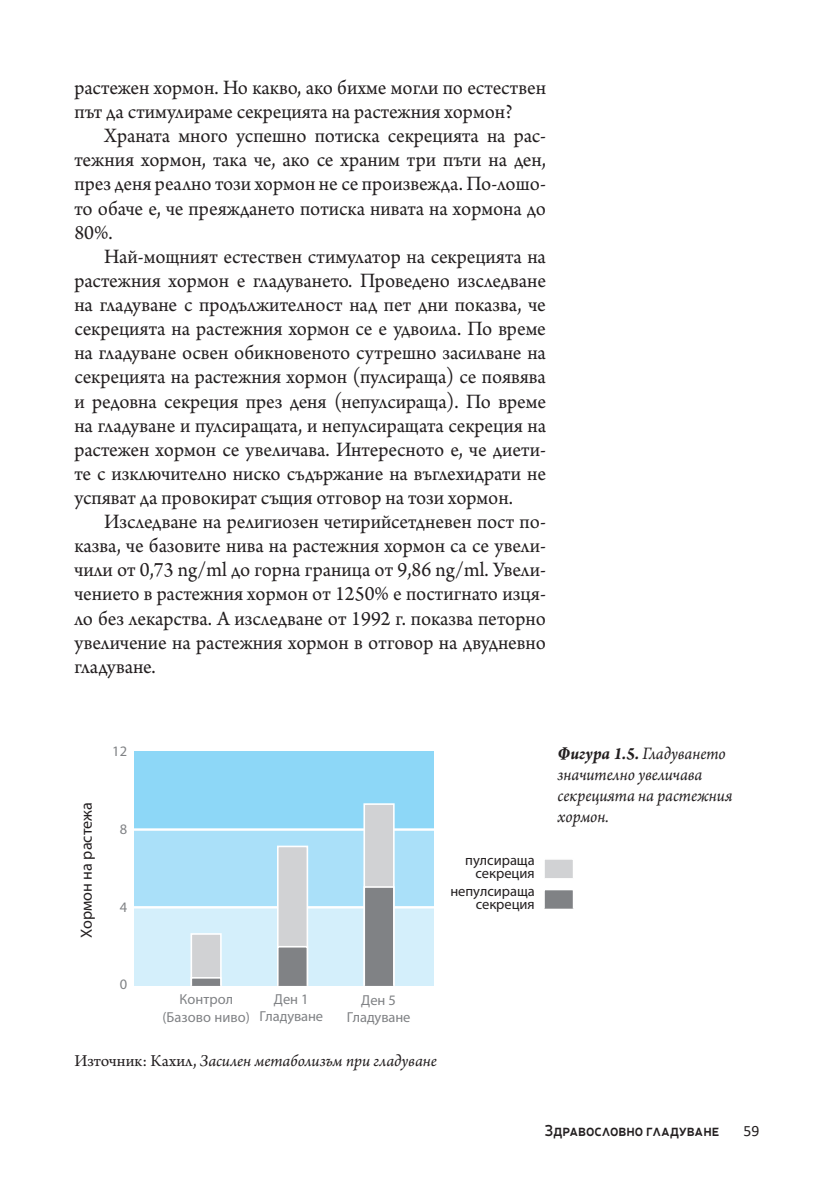
<style>
.page{position:relative;width:834px;height:1191px;background:#fff}
.page>*{position:absolute;margin:0;border:0;box-sizing:border-box;transform-origin:0 0}
.t1{font:21.53px/24.2px "Arno Pro";color:#231f20;text-align:justify;scale:.96 1}
.t2{font:italic 18.38px/21px "Arno Pro";letter-spacing:-.005em;color:#231f20;scale:.95 1}
.t3{font:italic 17.5px "Arno Pro";color:#231f20}
.t4{font:16.1px "Myriad Pro";color:#231f20}
.t5{font:600 15.75px "Neris";color:#231f20;scale:.9 1}
.t6{font:15.75px "Calibri";color:#231f20}
.t7{font:14.53px/17.3px "Myriad Pro";color:#808285;text-align:center}
.t8{font:14.53px/13px "Myriad Pro";letter-spacing:-.005em;color:#231f20;text-align:right}
.s1{font-style:normal}
.s2{font-weight:700}
</style>
<div class="page">
<div style="left:134px;top:907px;width:300px;height:79px;background:#d4effb"></div>
<div style="left:134px;top:829px;width:300px;height:78px;background:#aae0f9"></div>
<div style="left:134px;top:751px;width:300px;height:78px;background:#8dd7f7"></div>
<hr style="left:134px;top:828px;width:302px;height:2px;background:#fff">
<hr style="left:134px;top:906px;width:303px;height:2px;background:#fff">
<div style="left:190px;top:933px;width:32px;height:53px;background:#d1d2d4;border:2px solid #fff"></div>
<div style="left:277px;top:845px;width:31px;height:141px;background:#d1d2d4;border:2px solid #fff"></div>
<div style="left:363px;top:803px;width:31px;height:183px;background:#d1d2d4;border:2px solid #fff"></div>
<div style="left:190px;top:977px;width:32px;height:9px;background:#808285;border:2px solid #fff"></div>
<div style="left:277px;top:946px;width:31px;height:40px;background:#808285;border:2px solid #fff"></div>
<div style="left:363px;top:886px;width:31px;height:100px;background:#808285;border:2px solid #fff"></div>
<div style="left:543px;top:858px;width:31px;height:21px;background:#d1d2d4;border:2px solid #fff"></div>
<div style="left:543px;top:888px;width:31px;height:21px;background:#808285;border:2px solid #fff"></div>
<p class="t1" style="left:74px;top:77px;width:492px">растежен хормон. Но какво, ако бихме могли по естествен път да стимулираме секрецията на растежния хормон?</p>
<p class="t1" style="left:74px;top:125px;width:492px;text-indent:30px">Храната много успешно потиска секрецията на рас&shy;тежния хормон, така че, ако се храним три пъти на ден, през деня реално този хормон не се произвежда. По-лошо&shy;то обаче е, че преяждането потиска нивата на хормона до 80%.</p>
<p class="t1" style="left:74px;top:245px;width:492px;text-indent:30px">Най-мощният естествен стимулатор на секрецията на растежния хормон е гладуването. Проведено изследване на гладуване с продължителност над пет дни показва, че секрецията на растежния хормон се е удвоила. По време на гладуване освен обикновеното сутрешно засилване на секрецията на растежния хормон (пулсираща) се появява и редовна секреция през деня (непулсираща). По време на гладуване и пулсиращата, и непулсиращата секреция на растежен хормон се увеличава. Интересното е, че диети&shy;те с изключително ниско съдържание на въглехидрати не успяват да провокират същия отговор на този хормон.</p>
<p class="t1" style="left:74px;top:511px;width:492px;text-indent:30px">Изследване на религиозен четирийсетдневен пост по&shy;казва, че базовите нива на растежния хормон са се увели&shy;чили от 0,73 ng/ml до горна граница от 9,86 ng/ml. Увели&shy;чението в растежния хормон от 1250% е постигнато изця&shy;ло без лекарства. А изследване от 1992 г. показва петорно увеличение на растежния хормон в отговор на двудневно гладуване.</p>
<p class="t7" style="left:112px;top:742px;width:16px">12</p>
<p class="t4" style="left:77px;top:938px;width:138px;rotate:-90deg">Хормон на растежа</p>
<p class="t7" style="left:120px;top:820px;width:9px">8</p>
<p class="t7" style="left:120px;top:898px;width:9px">4</p>
<p class="t8" style="left:465px;top:853px;width:71px">пулсираща секреция</p>
<p class="t8" style="left:450px;top:884px;width:86px">непулсираща секреция</p>
<p class="t7" style="left:120px;top:975px;width:9px">0</p>
<p class="t7" style="left:162px;top:989px;width:89px">Контрол (Базово ниво)</p>
<p class="t7" style="left:259px;top:990px;width:65px">Ден 1<br>Гладуване</p>
<p class="t7" style="left:346px;top:990px;width:65px">Ден 5<br>Гладуване</p>
<p class="t3" style="left:74px;top:1051px;width:364px"><span class="s1">Източник: Кахил,</span> Засилен метаболизъм при гладуване</p>
<p class="t2" style="left:557px;top:744px;width:185px"><span class="s2">Фигура 1.5.</span> Гладуването значително увеличава секрецията на растежния хормон.</p>
<p class="t5" style="left:544px;top:1119px;width:195px">Здравословно гладуване</p>
<p class="t6" style="left:743px;top:1119px;width:17px">59</p>
</div>
